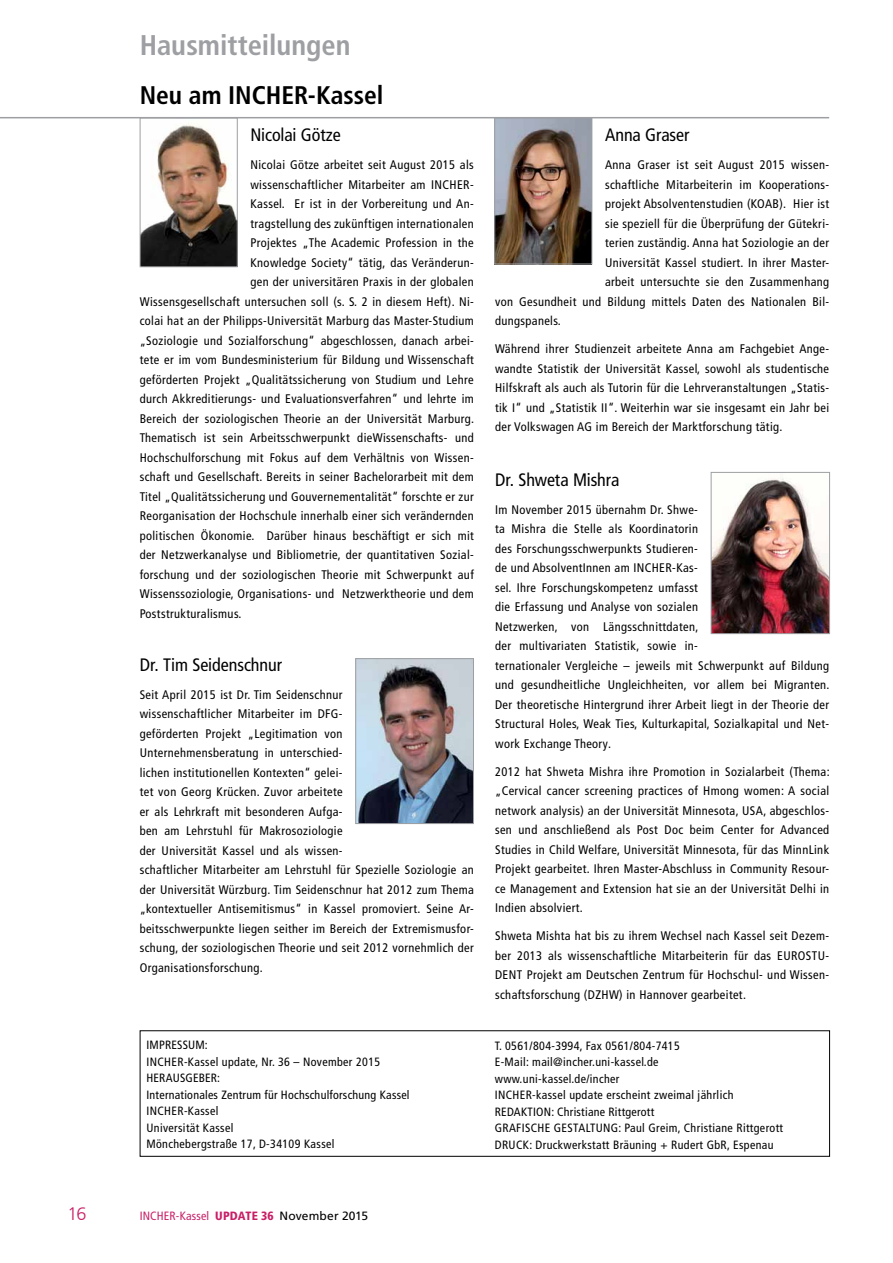
<style>
.page{position:relative;width:893px;height:1263px;background:#fff}
.page>*{position:absolute;margin:0;border:0;box-sizing:border-box;transform-origin:0 0}
.t1{font:700 condensed 28.5px "Frutiger LT Com";color:#9d9fa2}
.t2{font:700 condensed 25.5px "Frutiger LT Com";color:#000}
.t3{font:condensed 18px "Frutiger LT Com";letter-spacing:-.005em;color:#000}
.t4{font:300 18px "Frutiger LT Com";color:#c81f66}
.t5{font:condensed 12.45px/19.5px "Frutiger LT Com";letter-spacing:.03em;color:#000;text-align:justify}
.t6{font:condensed 12px/16.5px "Frutiger LT Com";letter-spacing:.03em;color:#000}
.t7{font:condensed 12px "Frutiger LT Com";letter-spacing:.015em;color:#c81f66}
.s1{font-weight:900}
.s2{font-stretch:normal;color:#000}
</style>
<div class="page">
<div style="left:140px;top:1030px;width:690px;height:127px;border:1px solid #000"></div>
<img style="left:357px;top:660px;width:115px;height:162px">
<div style="left:355px;top:658px;width:119px;height:166px;border:1px solid #9d9fa2"></div>
<img style="left:713px;top:477px;width:115px;height:155px">
<div style="left:711px;top:472px;width:119px;height:162px;border:1px solid #9d9fa2"></div>
<img style="left:142px;top:123px;width:94px;height:142px">
<div style="left:140px;top:118px;width:98px;height:149px;border:1px solid #9d9fa2"></div>
<hr style="left:0;top:117px;width:829px;height:1px;background:#9d9fa2">
<img style="left:496px;top:120px;width:94px;height:142px">
<div style="left:494px;top:118px;width:98px;height:146px;border:1px solid #9d9fa2"></div>
<h1 class="t1" style="left:140px;top:28px;width:212px">Hausmitteilungen</h1>
<h2 class="t2" style="left:140px;top:80px;width:245px">Neu am INCHER-Kassel</h2>
<h3 class="t3" style="left:250px;top:124px;width:92px">Nicolai Götze</h3>
<p class="t5" style="left:250px;top:155px;width:225px">Nicolai Götze arbeitet seit August 2015 als</p>
<p class="t5" style="left:250px;top:174px;width:225px">wissenschaftlicher Mitarbeiter am INCHER-</p>
<p class="t5" style="left:250px;top:194px;width:225px">Kassel. Er ist in der Vorbereitung und An-</p>
<p class="t5" style="left:250px;top:213px;width:225px">tragstellung des zukünftigen internationalen</p>
<p class="t5" style="left:250px;top:233px;width:225px">Projektes „The Academic Profession in the</p>
<p class="t5" style="left:250px;top:252px;width:225px">Knowledge Society“ tätig, das Veränderun-</p>
<p class="t5" style="left:250px;top:272px;width:225px">gen der universitären Praxis in der globalen</p>
<p class="t5" style="left:140px;top:291px;width:336px">Wissensgesellschaft untersuchen soll (s. S. 2 in diesem Heft). Ni-</p>
<p class="t5" style="left:140px;top:311px;width:336px">colai hat an der Philipps-Universität Marburg das Master-Studium</p>
<p class="t5" style="left:140px;top:330px;width:336px">„Soziologie und Sozialforschung“ abgeschlossen, danach arbei-</p>
<p class="t5" style="left:140px;top:350px;width:336px">tete er im vom Bundesministerium für Bildung und Wissenschaft</p>
<p class="t5" style="left:140px;top:369px;width:336px">geförderten Projekt „Qualitätssicherung von Studium und Lehre</p>
<p class="t5" style="left:140px;top:389px;width:336px">durch Akkreditierungs- und Evaluationsverfahren“ und lehrte im</p>
<p class="t5" style="left:140px;top:408px;width:336px">Bereich der soziologischen Theorie an der Universität Marburg.</p>
<p class="t5" style="left:140px;top:428px;width:336px">Thematisch ist sein Arbeitsschwerpunkt dieWissenschafts- und</p>
<p class="t5" style="left:140px;top:447px;width:336px">Hochschulforschung mit Fokus auf dem Verhältnis von Wissen-</p>
<p class="t5" style="left:140px;top:467px;width:336px">schaft und Gesellschaft. Bereits in seiner Bachelorarbeit mit dem</p>
<p class="t5" style="left:140px;top:486px;width:336px">Titel „Qualitätssicherung und Gouvernementalität“ forschte er zur</p>
<p class="t5" style="left:140px;top:506px;width:336px">Reorganisation der Hochschule innerhalb einer sich verändernden</p>
<p class="t5" style="left:140px;top:525px;width:336px">politischen Ökonomie. Darüber hinaus beschäftigt er sich mit</p>
<p class="t5" style="left:140px;top:545px;width:336px">der Netzwerkanalyse und Bibliometrie, der quantitativen Sozial-</p>
<p class="t5" style="left:140px;top:564px;width:336px">forschung und der soziologischen Theorie mit Schwerpunkt auf</p>
<p class="t5" style="left:140px;top:584px;width:336px">Wissenssoziologie, Organisations- und Netzwerktheorie und dem</p>
<p class="t5" style="left:140px;top:603px;width:103px">Poststrukturalismus.</p>
<h3 class="t3" style="left:140px;top:654px;width:144px">Dr. Tim Seidenschnur</h3>
<p class="t5" style="left:140px;top:685px;width:336px;text-align:left">Seit April 2015 ist Dr. Tim Seidenschnur<br>wissenschaftlicher Mitarbeiter im DFG-<br>geförderten Projekt „Legitimation von<br>Unternehmensberatung in unterschied-<br>lichen institutionellen Kontexten“ gelei-<br>tet von Georg Krücken. Zuvor arbeitete<br>er als Lehrkraft mit besonderen Aufga-<br>ben am Lehrstuhl für Makrosoziologie<br>der Universität Kassel und als wissen-<br>schaftlicher Mitarbeiter am Lehrstuhl für Spezielle Soziologie an der Universität Würzburg. Tim Seidenschnur hat 2012 zum Thema „kontextueller Antisemitismus“ in Kassel promoviert. Seine Ar&shy;beitsschwerpunkte liegen seither im Bereich der Extremismusfor&shy;schung, der soziologischen Theorie und seit 2012 vornehmlich der Organisationsforschung.</p>
<p class="t6" style="left:146px;top:1037px;width:11px">Impressum</p>
<p class="t6" style="left:146px;top:1037px;width:235px;text-indent:58px">:<br>INCHER-Kassel update, Nr. 36 – November 2015<br>Herausgeber</p>
<p class="t6" style="left:146px;top:1070px;width:265px;text-indent:71px">:<br>Internationales Zentrum für Hochschulforschung Kassel<br>INCHER-Kassel<br>Universität Kassel<br>Mönchebergstraße 17, D-34109 Kassel</p>
<h3 class="t3" style="left:605px;top:124px;width:86px">Anna Graser</h3>
<p class="t5" style="left:605px;top:155px;width:226px">Anna Graser ist seit August 2015 wissen-</p>
<p class="t5" style="left:605px;top:174px;width:226px">schaftliche Mitarbeiterin im Kooperations-</p>
<p class="t5" style="left:605px;top:194px;width:226px">projekt Absolventenstudien (KOAB). Hier ist</p>
<p class="t5" style="left:605px;top:213px;width:226px">sie speziell für die Überprüfung der Gütekri-</p>
<p class="t5" style="left:605px;top:233px;width:226px">terien zuständig. Anna hat Soziologie an der</p>
<p class="t5" style="left:605px;top:252px;width:226px">Universität Kassel studiert. In ihrer Master-</p>
<p class="t5" style="left:605px;top:272px;width:226px">arbeit untersuchte sie den Zusammenhang</p>
<p class="t5" style="left:495px;top:291px;width:336px">von Gesundheit und Bildung mittels Daten des Nationalen Bil-</p>
<p class="t5" style="left:495px;top:311px;width:67px">dungspanels.</p>
<p class="t5" style="left:495px;top:339px;width:336px">Während ihrer Studienzeit arbeitete Anna am Fachgebiet Ange&shy;wandte Statistik der Universität Kassel, sowohl als studentische Hilfskraft als auch als Tutorin für die Lehrveranstaltungen „Statis&shy;tik I“ und „Statistik II“. Weiterhin war sie insgesamt ein Jahr bei der Volkswagen AG im Bereich der Marktforschung tätig.</p>
<h3 class="t3" style="left:495px;top:468px;width:126px">Dr. Shweta Mishra</h3>
<p class="t5" style="left:495px;top:499px;width:336px;text-align:left">Im November 2015 übernahm Dr. Shwe-<br>ta Mishra die Stelle als Koordinatorin<br>des Forschungsschwerpunkts Studieren-<br>de und AbsolventInnen am INCHER-Kas-<br>sel. Ihre Forschungskompetenz umfasst<br>die Erfassung und Analyse von sozialen<br>Netzwerken, von Längsschnittdaten,<br>der multivariaten Statistik, sowie in-<br>ternationaler Vergleiche – jeweils mit Schwerpunkt auf Bildung und gesundheitliche Ungleichheiten, vor allem bei Migranten.<br>Der theoretische Hintergrund ihrer Arbeit liegt in der Theorie der Structural Holes, Weak Ties, Kulturkapital, Sozialkapital und Net&shy;work Exchange Theory.</p>
<p class="t5" style="left:495px;top:761px;width:336px">2012 hat Shweta Mishra ihre Promotion in Sozialarbeit (Thema: „Cervical cancer screening practices of Hmong women: A social network analysis) an der Universität Minnesota, USA, abgeschlos&shy;sen und anschließend als Post Doc beim Center for Advanced Studies in Child Welfare, Universität Minnesota, für das MinnLink Projekt gearbeitet. Ihren Master-Abschluss in Community Resour&shy;ce Management and Extension hat sie an der Universität Delhi in Indien absolviert.</p>
<p class="t5" style="left:495px;top:926px;width:336px">Shweta Mishta hat bis zu ihrem Wechsel nach Kassel seit Dezem&shy;ber 2013 als wissenschaftliche Mitarbeiterin für das EUROSTU-DENT Projekt am Deutschen Zentrum für Hochschul- und Wissen&shy;schaftsforschung (DZHW) in Hannover gearbeitet.</p>
<p class="t6" style="left:495px;top:1037px;width:240px">T. 0561/804-3994, Fax 0561/804-7415<br>E-Mail: mail@incher.uni-kassel.de www.uni-kassel.de/incher<br>INCHER-kassel update erscheint zweimal jährlich Redaktion</p>
<p class="t6" style="left:551px;top:1103px;width:104px">: Christiane Rittgerott</p>
<p class="t6" style="left:495px;top:1120px;width:15px">Grafische</p>
<p class="t6" style="left:554px;top:1120px;width:11px">Gestaltung</p>
<p class="t6" style="left:619px;top:1120px;width:166px">: Paul Greim, Christiane Rittgerott</p>
<p class="t6" style="left:495px;top:1136px;width:15px">Druck</p>
<p class="t6" style="left:529px;top:1136px;width:246px">: Druckwerkstatt Bräuning + Rudert GbR, Espenau</p>
<h3 class="t4" style="left:67px;top:1203px;width:20px">16</h3>
<p class="t7" style="left:140px;top:1208px;width:230px">INCHER-Kassel <span class="s1">UPDATE 36</span> <span class="s2">November 2015</span></p>
</div>
